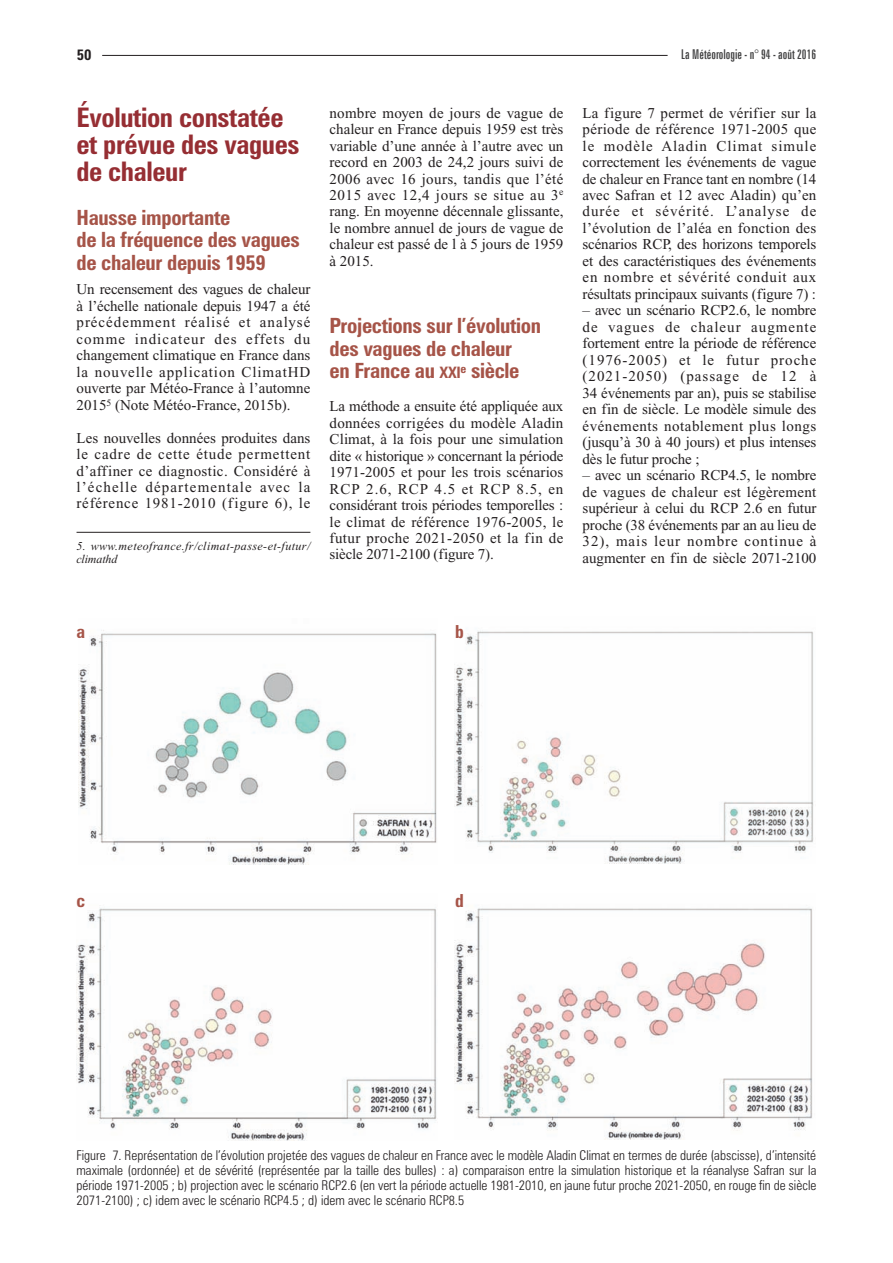
<style>
.page{position:relative;width:893px;height:1263px;background:#fff}
.page>*{position:absolute;margin:0;border:0;box-sizing:border-box;transform-origin:0 0}
.t1{font:700 condensed 27px/27px "Zurich BT";letter-spacing:-.015em;color:#962e33}
.t2{font:700 condensed 21px/22.5px "Zurich BT";letter-spacing:-.015em;color:#a65448}
.t3{font:700 condensed 18px "Zurich BT";color:#a65448}
.t4{font:15px/16.5px "Times New Roman";color:#231f20;text-align:justify}
.t5{font:700 condensed 15px "Zurich BT";color:#231f20}
.t6{font:300 condensed 13.5px/15px "Zurich BT";color:#231f20;text-align:justify}
.t7{font:extra-condensed 13.5px "Zurich BT";color:#3e3e3f}
.t8{font:italic 12px/13.5px "Times New Roman";letter-spacing:.035em;color:#231f20}
.s1{font-style:italic}
.s2{font-size:15.75px}
</style>
<div class="page">
<hr style="left:102px;top:55px;width:566px;height:1px;background:#231f20">
<img style="left:79px;top:630px;width:358px;height:235px">
<img style="left:454px;top:631px;width:360px;height:232px">
<img style="left:77px;top:908px;width:360px;height:232px">
<img style="left:454px;top:908px;width:358px;height:231px">
<hr style="left:77px;top:532px;width:233px;height:1px;background:#231f20">
<p class="t5" style="left:77px;top:49px;width:16px">50</p>
<p class="t7" style="left:681px;top:49px;width:136px">La Météorologie - n° 94 - août 2016</p>
<h1 class="t1" style="left:77px;top:106px;width:224px">Évolution constatée et prévue des vagues de chaleur</h1>
<h2 class="t2" style="left:77px;top:208px;width:225px">Hausse importante<br>de la fréquence des vagues de chaleur depuis 1959</h2>
<p class="t4" style="left:77px;top:282px;width:235px">Un recensement des vagues de chaleur à l’échelle nationale depuis 1947 a été précédemment réalisé et analysé comme indicateur des effets du changement climatique en France dans la nouvelle application ClimatHD ouverte par Météo-France à l’automne 2015<sup>5</sup> (Note Météo-France, 2015b).</p>
<p class="t4" style="left:77px;top:431px;width:235px">Les nouvelles données produites dans le cadre de cette étude permettent d’affiner ce diagnostic. Considéré à l’échelle départementale avec la référence 1981-2010 (figure 6), le</p>
<p class="t4" style="left:330px;top:106px;width:235px">nombre moyen de jours de vague de chaleur en France depuis 1959 est très variable d’une année à l’autre avec un record en 2003 de 24,2 jours suivi de 2006 avec 16 jours, tandis que l’été 2015 avec 12,4 jours se situe au 3<sup>e </sup>rang. En moyenne décennale glissante, le nombre annuel de jours de vague de chaleur est passé de l à 5 jours de 1959 à 2015.</p>
<p class="t4" style="left:583px;top:106px;width:235px">La figure 7 permet de vérifier sur la période de référence 1971-2005 que le modèle Aladin Climat simule correctement les événements de vague de chaleur en France tant en nombre (14 avec Safran et 12 avec Aladin) qu’en durée et sévérité. L’analyse de l’évolution de l’aléa en fonction des scénarios RCP, des horizons temporels et des caractéristiques des événements en nombre et sévérité conduit aux résultats principaux suivants (figure 7) :</p>
<p class="t4" style="left:583px;top:304px;width:235px"><span class="s1">–</span> avec un scénario RCP2.6, le nombre de vagues de chaleur augmente fortement entre la période de référence (1976-2005) et le futur proche (2021-2050) (passage de 12 à 34 événements par an), puis se stabilise en fin de siècle. Le modèle simule des événements notablement plus longs (jusqu’à 30 à 40 jours) et plus intenses dès le futur proche ;</p>
<p class="t4" style="left:583px;top:468px;width:235px"><span class="s1">–</span> avec un scénario RCP4.5, le nombre de vagues de chaleur est légèrement supérieur à celui du RCP 2.6 en futur proche (38 événements par an au lieu de 32), mais leur nombre continue à augmenter en fin de siècle 2071-2100</p>
<h2 class="t2" style="left:330px;top:317px;width:213px">Projections sur l’évolution des vagues de chaleur<br>en France au <span class="s2">XXI</span><sup>e</sup> siècle</h2>
<p class="t4" style="left:330px;top:399px;width:235px">La méthode a ensuite été appliquée aux données corrigées du modèle Aladin Climat, à la fois pour une simulation dite « historique » concernant la période 1971-2005 et pour les trois scénarios RCP 2.6, RCP 4.5 et RCP 8.5, en considérant trois périodes temporelles : le climat de référence 1976-2005, le futur proche 2021-2050 et la fin de siècle 2071-2100 (figure 7).</p>
<p class="t8" style="left:77px;top:540px;width:235px">5. www.meteofrance.fr/climat-passe-et-futur/ climathd</p>
<p class="t3" style="left:77px;top:625px;width:10px">a</p>
<p class="t3" style="left:455px;top:625px;width:10px">b</p>
<p class="t3" style="left:77px;top:894px;width:10px">c</p>
<p class="t3" style="left:455px;top:894px;width:10px">d</p>
<p class="t6" style="left:77px;top:1149px;width:741px">Figure 7. Représentation de l’évolution projetée des vagues de chaleur en France avec le modèle Aladin Climat en termes de durée (abscisse), d’intensité maximale (ordonnée) et de sévérité (représentée par la taille des bulles) : a) comparaison entre la simulation historique et la réanalyse Safran sur la période 1971-2005 ; b) projection avec le scénario RCP2.6 (en vert la période actuelle 1981-2010, en jaune futur proche 2021-2050, en rouge fin de siècle 2071-2100) ; c) idem avec le scénario RCP4.5 ; d) idem avec le scénario RCP8.5</p>
</div>
